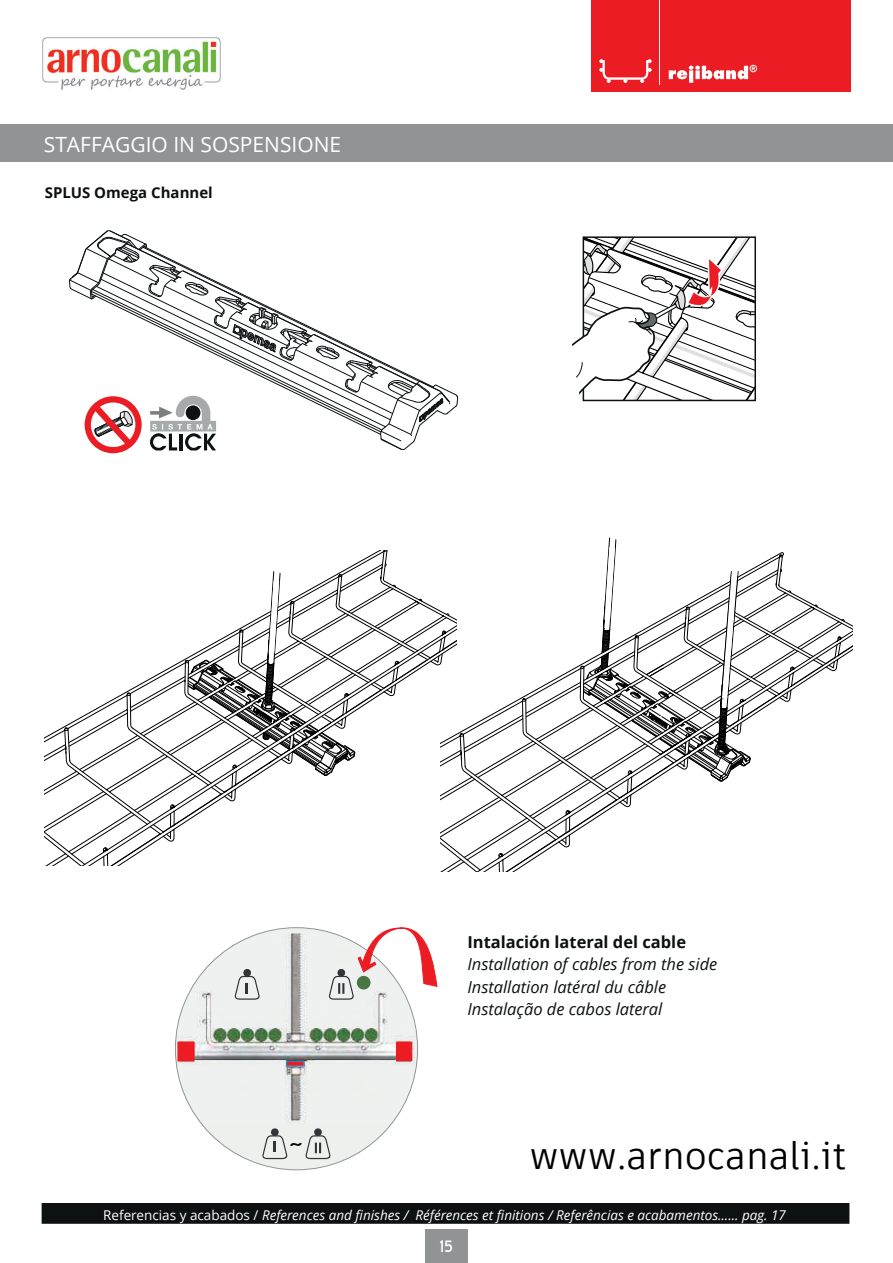
<style>
.page{position:relative;width:893px;height:1263px;background:#fff}
.page>*{position:absolute;margin:0;border:0;box-sizing:border-box;transform-origin:0 0}
.t1{font:37.35px "Artifakt Element";color:#000}
.t2{font:21px "Open Sans";color:#fff}
.t3{font:21px "Blue Highway";color:#fff}
.t4{font:italic 16.5px/22.5px "Open Sans";color:#0d1112}
.t5{font:700 16.5px "Open Sans";color:#0d1112}
.t6{font:700 15px "Open Sans";color:#0d1112}
.t7{font:italic 13.5px "Open Sans";color:#fff}
.s1{font-style:normal}
</style>
<div class="page">
<svg style="left:69px;top:230px;width:389px;height:223px"></svg>
<svg style="left:45px;top:537px;width:807px;height:334px"></svg>
<div style="left:726px;top:565px;width:15px;height:6px;background:#fff"></div>
<svg style="left:572px;top:237px;width:183px;height:165px"></svg>
<div style="left:425px;top:1229px;width:43px;height:33px;background:#919394"></div>
<div style="left:42px;top:1204px;width:807px;height:19px;background:#0d1112"></div>
<div style="left:42px;top:1203px;width:807px;height:20px;border:1px solid #0d1112"></div>
<div style="left:0;top:124px;width:892px;height:37px;background:#919394"></div>
<div style="left:175px;top:928px;width:243px;height:242px;background:#eef0ee;border-radius:50%"></div>
<img style="left:175px;top:933px;width:240px;height:191px">
<svg style="left:234px;top:969px;width:26px;height:31px"></svg>
<svg style="left:328px;top:927px;width:110px;height:73px"></svg>
<svg style="left:262px;top:1128px;width:69px;height:31px"></svg>
<div style="left:357px;top:976px;width:13px;height:14px;background:#497643;border-radius:50%"></div>
<div style="left:178px;top:1042px;width:16px;height:19px;background:#ec1c25"></div>
<div style="left:177px;top:1042px;width:17px;height:19px;border:1px solid #ec1c25"></div>
<div style="left:286px;top:1061px;width:18px;height:5px;background:#ec1c25"></div>
<div style="left:397px;top:1042px;width:14px;height:19px;background:#ec1c25"></div>
<div style="left:396px;top:1042px;width:15px;height:19px;border:1px solid #ec1c25"></div>
<div style="left:591px;top:0;width:260px;height:92px;background:#ec1c25"></div>
<svg style="left:599px;top:59px;width:53px;height:24px"></svg>
<svg style="left:669px;top:65px;width:88px;height:18px"></svg>
<hr style="left:659px;top:0;width:1px;height:85px;background:#fff">
<img style="left:42px;top:37px;width:179px;height:53px">
<h2 class="t2" style="left:44px;top:130px;width:299px">STAFFAGGIO IN SOSPENSIONE</h2>
<p class="t6" style="left:45px;top:182px;width:170px">SPLUS Omega Channel</p>
<p class="t5" style="left:467px;top:930px;width:220px">Intalación lateral del cable</p>
<p class="t4" style="left:467px;top:953px;width:251px">Installation of cables from the side<br>Installation latéral du câble<br>Instalação de cabos lateral</p>
<h1 class="t1" style="left:529px;top:1130px;width:319px">www.arnocanali.it</h1>
<p class="t7" style="left:103px;top:1206px;width:684px"><span class="s1">Referencias y acabados /</span> References and finishes / Références et finitions / Referências e acabamentos...... pag. 17</p>
<h2 class="t3" style="left:440px;top:1237px;width:15px">15</h2>
</div>
